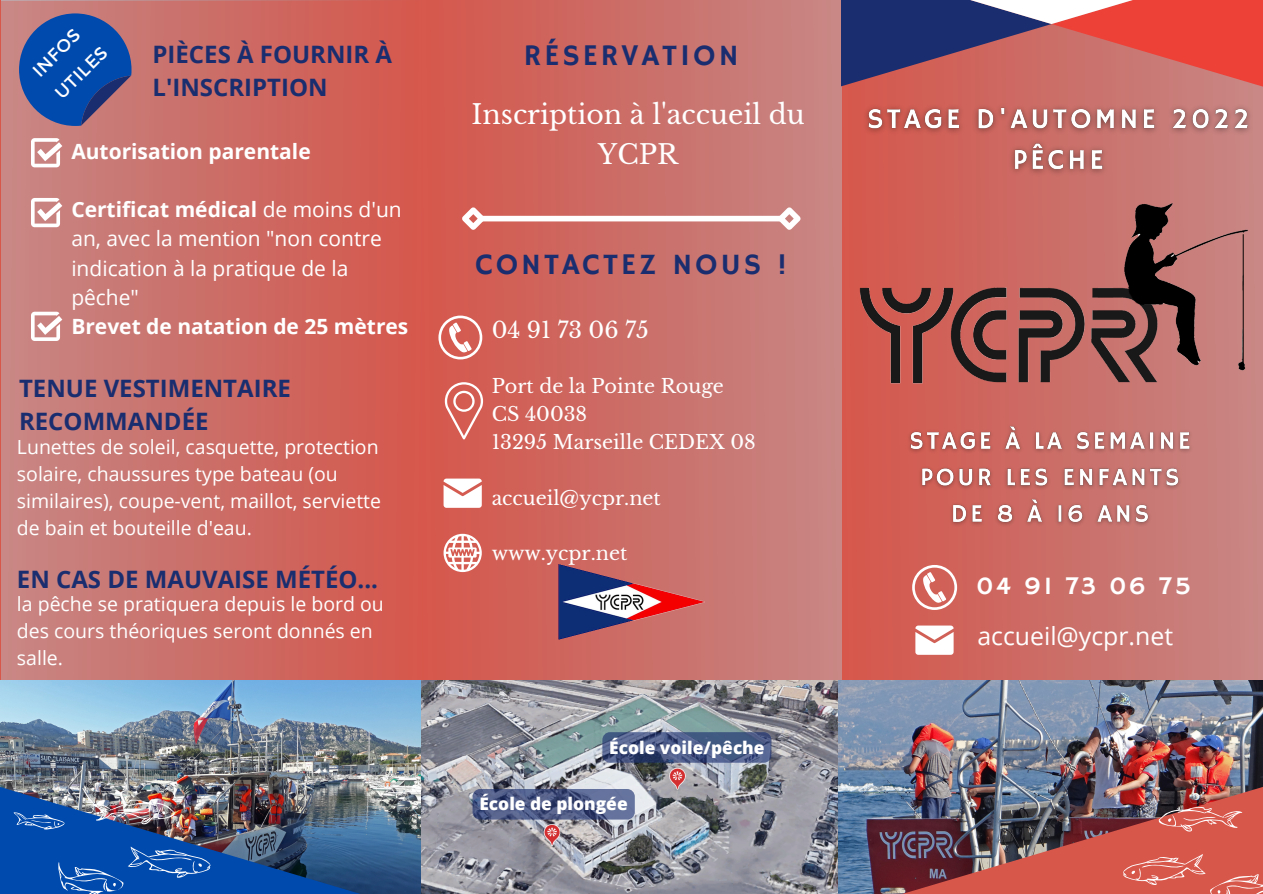
<style>
.page{position:relative;width:1263px;height:894px;background:#fff}
.page>*{position:absolute;margin:0;border:0;box-sizing:border-box;transform-origin:0 0}
.t1{font:30px "Hammersmith One";letter-spacing:.1em;color:#1a2e6f}
.t2{font:26.7px/40px "Libre Baskerville";color:#fff;text-align:center}
.t3{font:25.35px "Hammersmith One";letter-spacing:.1em;color:#fff}
.t4{font:24.75px "Open Sans";color:#fff}
.t5{font:700 24px/32.5px "Open Sans";color:#1a2e6f}
.t6{font:22.2px "Libre Baskerville";color:#fff}
.t7{font:21px/29.2px "Open Sans";color:#fff}
.t8{font:700 21px "Open Sans";color:#fff}
.t9{font:19.5px/27px "Open Sans";color:#fff}
.t10{font:19.2px/27.8px "Libre Baskerville";color:#fff}
.t11{font:17.85px/31.5px "Montserrat";color:#fff}
.t12{font:800 17.25px "Open Sans";color:#fff}
.s1{font-weight:700}
</style>
<div class="page">
<div style="left:1px;top:0;width:421px;height:893px;background:linear-gradient(to right,#c68785,#d4564b)"></div>
<svg style="left:19px;top:13px;width:113px;height:113px"></svg>
<svg style="left:31px;top:138px;width:31px;height:29px"></svg>
<svg style="left:31px;top:198px;width:31px;height:29px"></svg>
<svg style="left:31px;top:311px;width:31px;height:30px"></svg>
<div style="left:421px;top:0;width:421px;height:893px;background:linear-gradient(to right,#d4564b,#c68685)"></div>
<svg style="left:444px;top:533px;width:38px;height:39px"></svg>
<svg style="left:445px;top:382px;width:38px;height:57px"></svg>
<svg style="left:444px;top:478px;width:38px;height:29px"></svg>
<div style="left:480px;top:216px;width:302px;height:5px;background:#fff"></div>
<svg style="left:457px;top:202px;width:33px;height:33px"></svg>
<svg style="left:773px;top:202px;width:33px;height:33px"></svg>
<svg style="left:438px;top:315px;width:44px;height:44px"></svg>
<div style="left:842px;top:0;width:420px;height:893px;background:linear-gradient(to right,#d4564b,#c68684)"></div>
<svg style="left:841px;top:0;width:422px;height:87px"></svg>
<svg style="left:912px;top:564px;width:45px;height:45px"></svg>
<svg style="left:915px;top:625px;width:39px;height:29px"></svg>
<img style="left:851px;top:282px;width:317px;height:129px">
<img style="left:1095px;top:173px;width:168px;height:218px">
<hr style="left:1243px;top:234px;width:1px;height:131px;background:#000">
<img style="left:0;top:680px;width:1263px;height:104px">
<img style="left:557px;top:563px;width:149px;height:77px">
<img style="left:0;top:784px;width:631px;height:109px">
<img style="left:631px;top:784px;width:632px;height:109px">
<img style="left:0;top:786px;width:212px;height:107px">
<svg style="left:1121px;top:794px;width:142px;height:99px"></svg>
<img style="left:856px;top:92px;width:406px;height:99px">
<img style="left:903px;top:419px;width:297px;height:119px">
<div style="left:602px;top:732px;width:169px;height:30px;background:#1a2e6f;border-radius:8px;opacity:.63"></div>
<div style="left:472px;top:788px;width:163px;height:31px;background:#1a2e6f;border-radius:8px;opacity:.63"></div>
<p class="t11" style="left:24px;top:62px;width:67px;rotate:-45deg">INFOS<br>UTILES</p>
<p class="t5" style="left:153px;top:37px;width:241px">PIÈCES À FOURNIR À<br>L'INSCRIPTION</p>
<p class="t8" style="left:71px;top:136px;width:241px">Autorisation parentale</p>
<p class="t7" style="left:71px;top:194px;width:332px"><span class="s1">Certificat médical</span> de moins d'un an, avec la mention "non contre indication à la pratique de la pêche"</p>
<p class="t8" style="left:71px;top:311px;width:339px">Brevet de natation de 25 mètres</p>
<p class="t5" style="left:19px;top:371px;width:273px">TENUE VESTIMENTAIRE<br>RECOMMANDÉE</p>
<p class="t9" style="left:17px;top:432px;width:366px">Lunettes de soleil, casquette, protection solaire, chaussures type bateau (ou similaires), coupe-vent, maillot, serviette de bain et bouteille d'eau.</p>
<p class="t5" style="left:17px;top:562px;width:363px">EN CAS DE MAUVAISE MÉTÉO...</p>
<p class="t9" style="left:17px;top:590px;width:368px">la pêche se pratiquera depuis le bord ou des cours théoriques seront donnés en salle.</p>
<h1 class="t1" style="left:524px;top:38px;width:216px">RÉSERVATION</h1>
<h2 class="t2" style="left:471px;top:94px;width:335px">Inscription à l'accueil du<br>YCPR</h2>
<h1 class="t1" style="left:475px;top:247px;width:313px">CONTACTEZ NOUS !</h1>
<p class="t6" style="left:492px;top:316px;width:159px">04 91 73 06 75</p>
<p class="t10" style="left:492px;top:373px;width:266px">Port de la Pointe Rouge<br>CS 40038<br>13295 Marseille CEDEX 08</p>
<p class="t10" style="left:492px;top:484px;width:171px">accueil@ycpr.net</p>
<p class="t10" style="left:492px;top:539px;width:137px">www.ycpr.net</p>
<p class="t12" style="left:609px;top:735px;width:157px">École voile/pêche</p>
<p class="t12" style="left:479px;top:791px;width:150px">École de plongée</p>
<p class="t3" style="left:976px;top:570px;width:216px">04 91 73 06 75</p>
<p class="t4" style="left:977px;top:618px;width:197px">accueil@ycpr.net</p>
</div>
